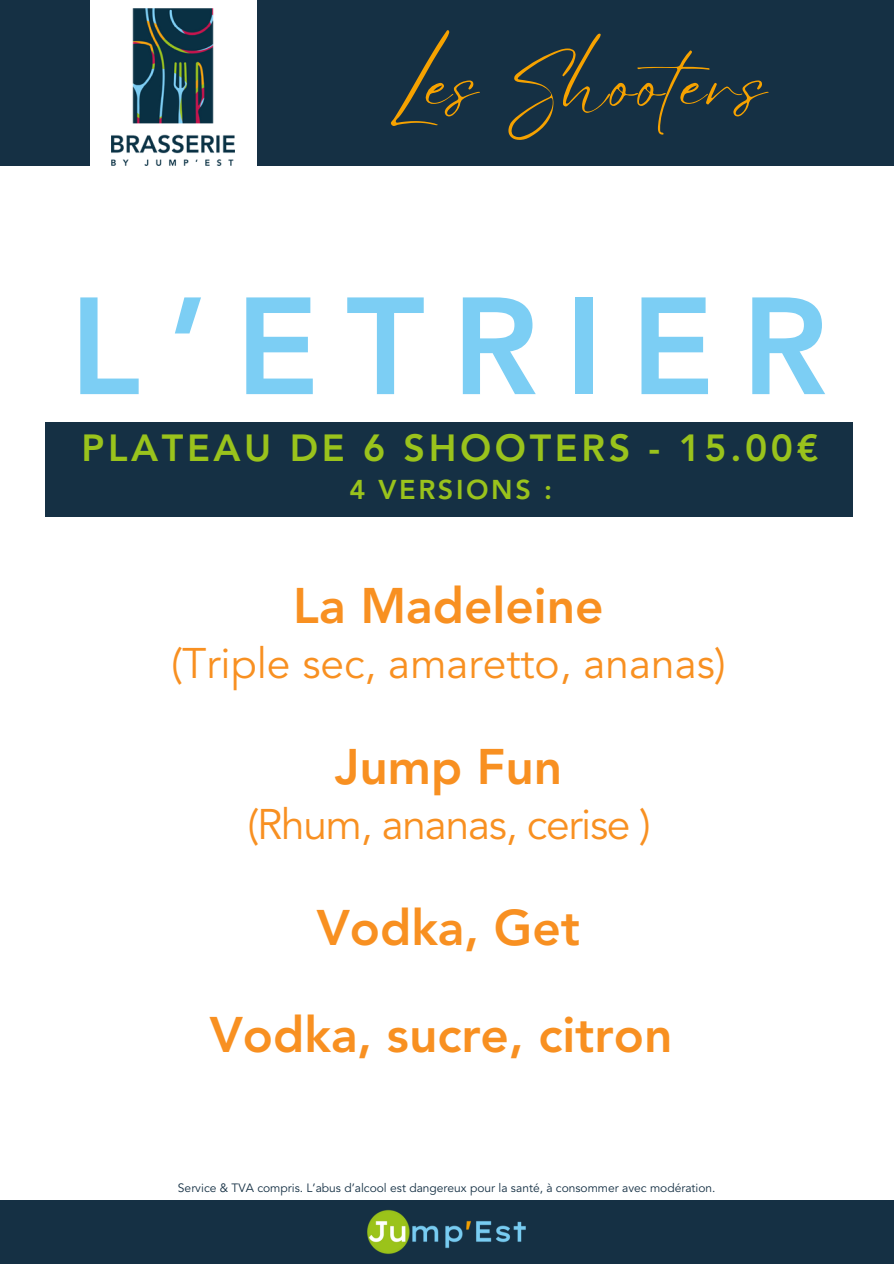
<style>
.page{position:relative;width:894px;height:1264px;background:#fff}
.page>*{position:absolute;margin:0;border:0;box-sizing:border-box;transform-origin:0 0}
.t1{font:800 136.5px "Avenir LT Std";letter-spacing:.2em;color:#7ccef4}
.t2{font:75px "Eyesome Script";letter-spacing:.03em;color:#f6a200}
.t3{font:800 49.5px "Avenir LT Std";color:#f89021}
.t4{font:42.45px "Avenir LT Std";color:#f89021}
.t5{font:42.45px "Avenir LT Std";letter-spacing:-.03em;color:#f89021}
.t6{font:800 37.5px "Avenir LT Std";letter-spacing:.095em;color:#9ac31c}
.t7{font:800 27px "Avenir LT Std";letter-spacing:.095em;color:#9ac31c}
.t8{font:12px "Avenir LT Std";color:#153044}
</style>
<div class="page">
<div style="left:257px;top:0;width:636px;height:166px;background:#153044"></div>
<div style="left:0;top:1199px;width:893px;height:64px;background:#153044"></div>
<img style="left:367px;top:1210px;width:159px;height:44px">
<div style="left:0;top:0;width:89px;height:166px;background:#153044"></div>
<img style="left:112px;top:9px;width:122px;height:156px">
<div style="left:45px;top:422px;width:807px;height:94px;background:#153044"></div>
<h2 class="t2" style="left:387px;top:37px;width:380px">Les Shooters</h2>
<h3 class="t1" style="left:69px;top:291px;width:759px">L’ETRIER</h3>
<h1 class="t6" style="left:82px;top:432px;width:738px">PLATEAU DE 6 SHOOTERS - 15.00€</h1>
<h1 class="t7" style="left:349px;top:478px;width:204px">4 VERSIONS :</h1>
<h5 class="t3" style="left:293px;top:586px;width:312px">La Madeleine</h5>
<h5 class="t4" style="left:171px;top:646px;width:556px">(Triple sec, amaretto, ananas)</h5>
<h4 class="t3" style="left:334px;top:746px;width:229px">Jump Fun</h4>
<h4 class="t5" style="left:247px;top:807px;width:405px">(Rhum, ananas, cerise )</h4>
<h4 class="t3" style="left:317px;top:907px;width:265px">Vodka, Get</h4>
<h3 class="t3" style="left:210px;top:1014px;width:464px">Vodka, sucre, citron</h3>
<p class="t8" style="left:178px;top:1182px;width:539px">Service &amp; TVA compris. L’abus d’alcool est dangereux pour la santé, à consommer avec modération.</p>
</div>
